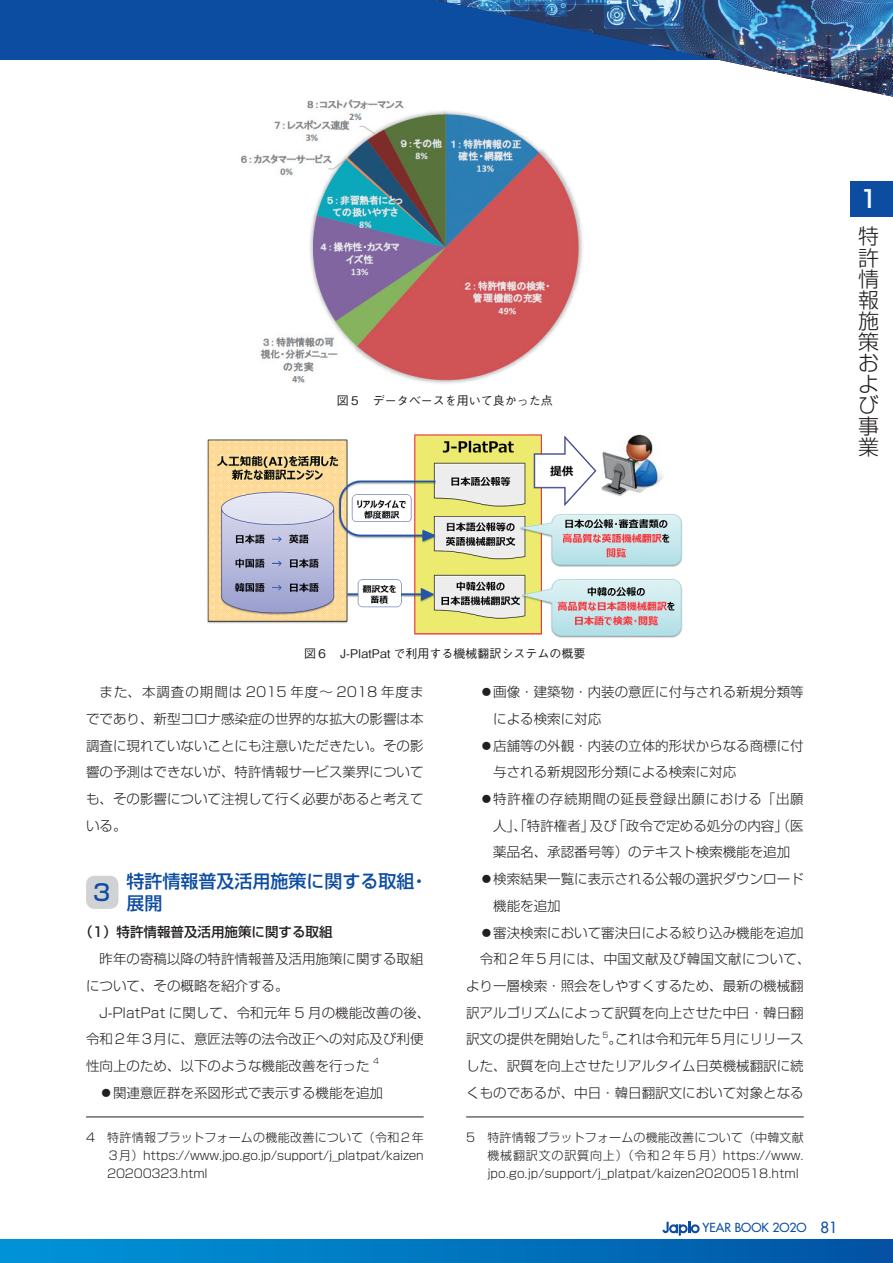
<style>
.page{position:relative;width:893px;height:1263px;background:#fff}
.page>*{position:absolute;margin:0;border:0;box-sizing:border-box;transform-origin:0 0}
.t1{font:500 24px "Shin Go Pr 5";color:#fff}
.t2{font:500 22.5px "Shin Go Pr 5";color:#0d4da1}
.t3{font:300 21px/21px "Shin Go Pro";color:#231f20;text-align:justify}
.t4{font:500 18px/22.5px "Shin Go Pro";color:#0d4da1}
.t5{font:300 13.5px/26.7px "Shin Go Pr 5";color:#231f20;text-align:justify}
.t6{font:300 13.5px "Shin Go Pr 5";letter-spacing:.025em;color:#231f20}
.t7{font:300 13.5px "Shin Go Pr 5";letter-spacing:.05em;color:#231f20}
.t8{font:500 13.5px "Shin Go Pr 5";color:#231f20}
.t9{font:500 12.15px "Futura Std";color:#0d4da1}
.t10{font:300 12px/18px "Shin Go Pr 5";color:#231f20;text-align:justify}
.t11{font:500 12px "Gothic BBB Pro";color:#231f20}
.t12{font:300 7.8px "Shin Go Pr 5";color:#231f20}
.s1{font-size:15px}
</style>
<div class="page">
<div style="left:851px;top:181px;width:42px;height:36px;background:#0d4da1"></div>
<div style="left:0;top:0;width:893px;height:60px;background:#0d4da1"></div>
<svg style="left:662px;top:1222px;width:38px;height:14px"></svg>
<div style="left:0;top:1240px;width:893px;height:23px;background:linear-gradient(to right,#0096d9,#0154a4)"></div>
<img style="left:436px;top:0;width:457px;height:97px">
<div style="left:86px;top:876px;width:32px;height:33px;background:#d1d2d4;border-radius:9px"></div>
<hr style="left:86px;top:1117px;width:338px;height:1px;background:#231f20">
<hr style="left:466px;top:1117px;width:338px;height:1px;background:#231f20">
<img style="left:240px;top:99px;width:343px;height:285px">
<img style="left:207px;top:434px;width:476px;height:204px">
<p class="t11" style="left:337px;top:391px;width:217px">図５　データベースを用いて良かった点</p>
<h1 class="t1" style="left:860px;top:179px;width:20px">1</h1>
<h3 class="t3" style="left:858px;top:223px;width:22px">特許情報施策および事業</h3>
<p class="t11" style="left:304px;top:644px;width:283px">図６　J-PlatPat で利用する機械翻訳システムの概要</p>
<p class="t5" style="left:86px;top:677px;width:339px;text-indent:14px">また、本調査の期間は 2015 年度～ 2018 年度までであり、新型コロナ感染症の世界的な拡大の影響は本調査に現れていないことにも注意いただきたい。その影響の予測はできないが、特許情報サービス業界についても、その影響について注視して行く必要があると考えている。</p>
<h2 class="t2" style="left:93px;top:874px;width:19px">3</h2>
<h3 class="t4" style="left:127px;top:867px;width:303px">特許情報普及活用施策に関する取組・展開</h3>
<p class="t8" style="left:79px;top:921px;width:255px">（1）特許情報普及活用施策に関する取組</p>
<p class="t5" style="left:86px;top:944px;width:339px;text-indent:14px">昨年の寄稿以降の特許情報普及活用施策に関する取組について、その概略を紹介する。</p>
<p class="t5" style="left:86px;top:998px;width:346px;text-align:left;text-indent:14px">J-PlatPat に関して、令和元年 5 月の機能改善の後、令和２年３月に、意匠法等の法令改正への対応及び利便性向上のため、以下のような機能改善を行った</p>
<p class="t12" style="left:373px;top:1055px;width:7px">4</p>
<p class="t5" style="left:100px;top:1078px;width:285px">⃝関連意匠群を系図形式で表示する機能を追加</p>
<p class="t10" style="left:107px;top:1127px;width:318px;text-indent:-21px">4 特許情報プラットフォームの機能改善について（令和２年３月）https://www.jpo.go.jp/support/j_platpat/kaizen 20200323.html</p>
<p class="t5" style="left:480px;top:677px;width:325px">⃝画像・建築物・内装の意匠に付与される新規分類等</p>
<p class="t5" style="left:493px;top:704px;width:109px">による検索に対応</p>
<p class="t5" style="left:480px;top:731px;width:325px">⃝店舗等の外観・内装の立体的形状からなる商標に付</p>
<p class="t5" style="left:493px;top:757px;width:244px">与される新規図形分類による検索に対応</p>
<p class="t7" style="left:480px;top:788px;width:325px">⃝特許権の存続期間の延長登録出願における「出願</p>
<p class="t5" style="left:493px;top:811px;width:312px">人」、「特許権者」及び「政令で定める処分の内容」（医</p>
<p class="t5" style="left:493px;top:838px;width:298px">薬品名、承認番号等）のテキスト検索機能を追加</p>
<p class="t5" style="left:480px;top:864px;width:325px">⃝検索結果一覧に表示される公報の選択ダウンロード</p>
<p class="t5" style="left:493px;top:891px;width:69px">機能を追加</p>
<p class="t5" style="left:480px;top:918px;width:325px">⃝審決検索において審決日による絞り込み機能を追加</p>
<p class="t6" style="left:480px;top:948px;width:332px">令和２年５月には、中国文献及び韓国文献について、</p>
<p class="t5" style="left:466px;top:971px;width:339px">より一層検索・照会をしやすくするため、最新の機械翻</p>
<p class="t5" style="left:466px;top:998px;width:339px">訳アルゴリズムによって訳質を向上させた中日・韓日翻</p>
<p class="t5" style="left:466px;top:1024px;width:136px">訳文の提供を開始した</p>
<p class="t12" style="left:602px;top:1028px;width:7px">5</p>
<p class="t5" style="left:466px;top:1024px;width:339px;text-indent:142px">。これは令和元年５月にリリースした、訳質を向上させたリアルタイム日英機械翻訳に続くものであるが、中日・韓日翻訳文において対象となる</p>
<p class="t10" style="left:487px;top:1127px;width:318px;text-indent:-21px">5 特許情報プラットフォームの機能改善について（中韓文献機械翻訳文の訳質向上）（令和２年５月）https://www. jpo.go.jp/support/j_platpat/kaizen20200518.html</p>
<p class="t9" style="left:703px;top:1220px;width:137px">YEAR BOOK 2O2O <span class="s1">81</span></p>
</div>
